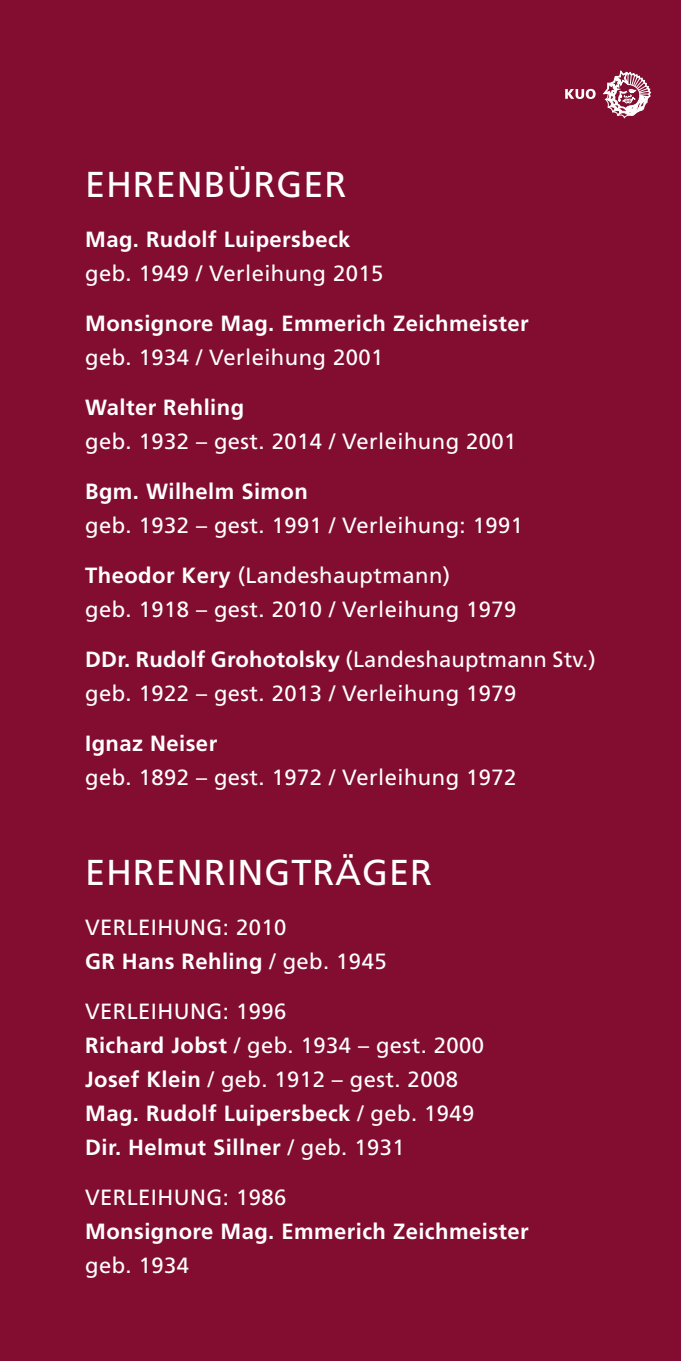
<style>
.page{position:relative;width:681px;height:1361px;background:#fff}
.page>*{position:absolute;margin:0;border:0;box-sizing:border-box;transform-origin:0 0}
.t1{font:36px "Frutiger LT Std";letter-spacing:.025em;color:#fff}
.t2{font:22px/34px "Frutiger LT Std";letter-spacing:.02em;color:#fff}
.t3{font:700 22px "Frutiger LT Std";letter-spacing:.02em;color:#fff}
.s1{font-weight:700}
</style>
<div class="page">
<div style="left:0;top:0;width:680px;height:1361px;background:#820d30"></div>
<svg style="left:565px;top:89px;width:30px;height:10px"></svg>
<svg style="left:602px;top:70px;width:49px;height:49px"></svg>
<h1 class="t1" style="left:85px;top:163px;width:263px">Ehrenbürger</h1>
<p class="t3" style="left:85px;top:227px;width:267px">Mag. Rudolf Luipersbeck</p>
<p class="t2" style="left:85px;top:257px;width:299px">geb. 1949 / Verleihung 2015</p>
<p class="t3" style="left:85px;top:311px;width:445px">Monsignore Mag. Emmerich Zeichmeister</p>
<p class="t2" style="left:85px;top:341px;width:299px">geb. 1934 / Verleihung 2001</p>
<p class="t3" style="left:85px;top:394px;width:160px">Walter Rehling</p>
<p class="t2" style="left:85px;top:425px;width:432px">geb. 1932 – gest. 2014 / Verleihung 2001</p>
<p class="t3" style="left:85px;top:478px;width:224px">Bgm. Wilhelm Simon</p>
<p class="t2" style="left:85px;top:509px;width:439px">geb. 1932 – gest. 1991 / Verleihung: 1991</p>
<p class="t2" style="left:85px;top:559px;width:432px"><span class="s1">Theodor Kery</span> (Landeshauptmann)<br>geb. 1918 – gest. 2010 / Verleihung 1979</p>
<p class="t2" style="left:85px;top:643px;width:512px"><span class="s1">DDr. Rudolf Grohotolsky</span> (Landeshauptmann Stv.) geb. 1922 – gest. 2013 / Verleihung 1979</p>
<p class="t3" style="left:85px;top:730px;width:133px">Ignaz Neiser</p>
<p class="t2" style="left:85px;top:761px;width:432px">geb. 1892 – gest. 1972 / Verleihung 1972</p>
<h1 class="t1" style="left:85px;top:851px;width:348px">Ehrenringträger</h1>
<p class="t2" style="left:85px;top:910px;width:303px">Verleihung: 2010<br><span class="s1">GR Hans Rehling</span> / geb. 1945</p>
<p class="t2" style="left:85px;top:994px;width:400px">Verleihung: 1996<br><span class="s1">Richard Jobst</span> / geb. 1934 – gest. 2000<br><span class="s1">Josef Klein</span> / geb. 1912 – gest. 2008<br><span class="s1">Mag. Rudolf Luipersbeck</span> / geb. 1949<br><span class="s1">Dir. Helmut Sillner</span> / geb. 1931</p>
<p class="t2" style="left:85px;top:1180px;width:202px">Verleihung: 1986</p>
<p class="t3" style="left:85px;top:1218px;width:445px">Monsignore Mag. Emmerich Zeichmeister</p>
<p class="t2" style="left:85px;top:1248px;width:105px">geb. 1934</p>
</div>
